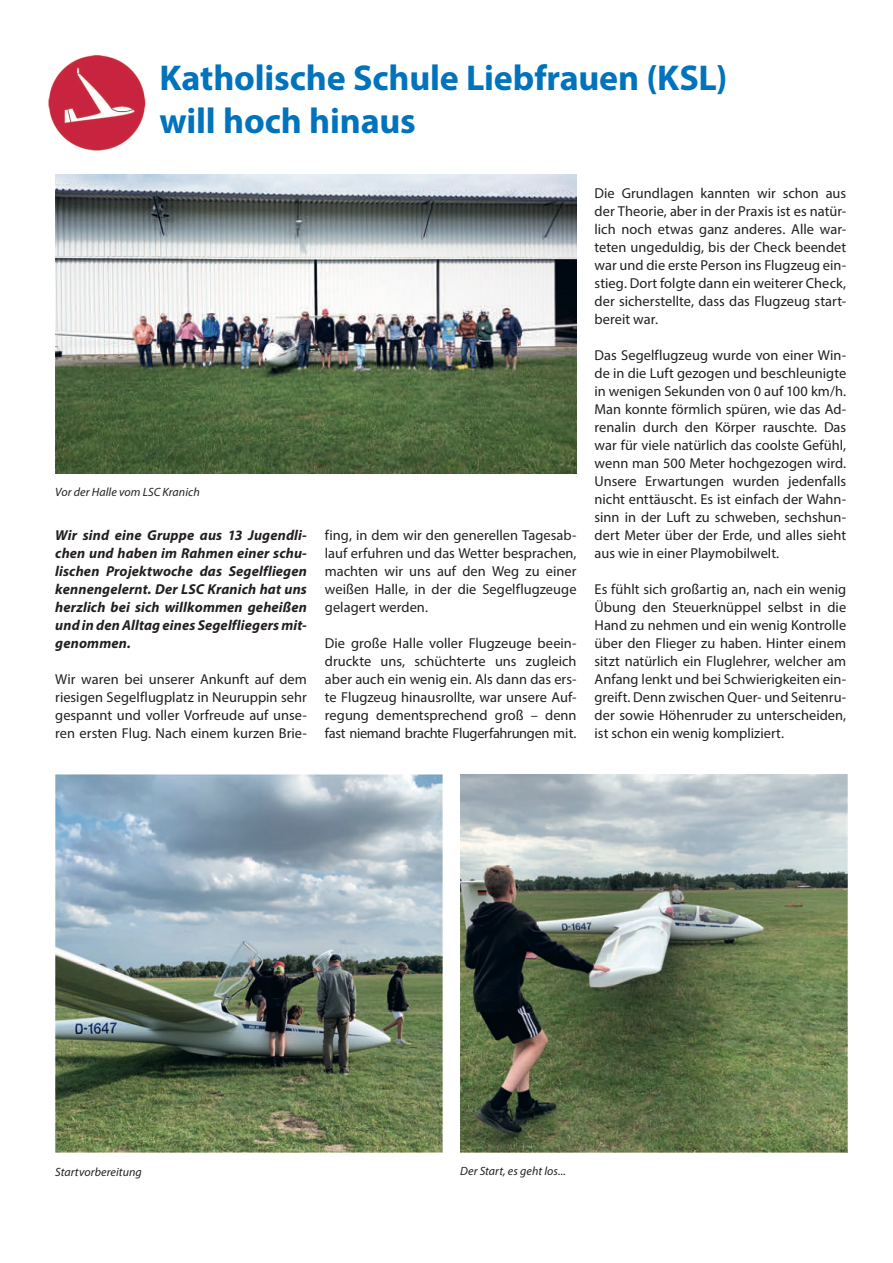
<style>
.page{position:relative;width:893px;height:1263px;background:#fff}
.page>*{position:absolute;margin:0;border:0;box-sizing:border-box;transform-origin:0 0}
.t1{font:700 36px/43.2px "Myriad Pro";letter-spacing:-.005em;color:#0073bc}
.t2{font:14.4px/18px "Myriad Pro";letter-spacing:.005em;color:#231f20;text-align:justify}
.t3{font:italic 700 14.4px/18px "Myriad Pro";letter-spacing:.01em;color:#231f20;text-align:justify}
.t4{font:italic 12px "Myriad Pro";letter-spacing:.01em;color:#231f20}
</style>
<div class="page">
<img style="left:48px;top:54px;width:98px;height:97px">
<img style="left:55px;top:174px;width:522px;height:299px">
<img style="left:55px;top:774px;width:387px;height:378px">
<img style="left:460px;top:774px;width:387px;height:379px">
<h1 class="t1" style="left:159px;top:55px;width:569px">Katholische Schule Liebfrauen (KSL) will hoch hinaus</h1>
<p class="t4" style="left:55px;top:485px;width:146px">Vor der Halle vom LSC Kranich</p>
<p class="t3" style="left:55px;top:526px;width:253px">Wir sind eine Gruppe aus 13 Jugendli&shy;chen und haben im Rahmen einer schu&shy;lischen Projektwoche das Segelfliegen kennengelernt. Der LSC Kranich hat uns herzlich bei sich willkommen geheißen und in den Alltag eines Segelfliegers mit&shy;genommen.</p>
<p class="t2" style="left:55px;top:670px;width:253px">Wir waren bei unserer Ankunft auf dem riesigen Segelflugplatz in Neuruppin sehr gespannt und voller Vorfreude auf unse&shy;ren ersten Flug. Nach einem kurzen Brie-</p>
<p class="t2" style="left:325px;top:526px;width:253px">fing, in dem wir den generellen Tagesab&shy;lauf erfuhren und das Wetter besprachen, machten wir uns auf den Weg zu einer weißen Halle, in der die Segelflugzeuge gelagert werden.</p>
<p class="t2" style="left:325px;top:634px;width:253px">Die große Halle voller Flugzeuge beein&shy;druckte uns, schüchterte uns zugleich aber auch ein wenig ein. Als dann das ers&shy;te Flugzeug hinausrollte, war unsere Auf&shy;regung dementsprechend groß – denn fast niemand brachte Flugerfahrungen mit.</p>
<p class="t2" style="left:595px;top:184px;width:253px">Die Grundlagen kannten wir schon aus der Theorie, aber in der Praxis ist es natür&shy;lich noch etwas ganz anderes. Alle war&shy;teten ungeduldig, bis der Check beendet war und die erste Person ins Flugzeug ein&shy;stieg. Dort folgte dann ein weiterer Check, der sicherstellte, dass das Flugzeug start&shy;bereit war.</p>
<p class="t2" style="left:595px;top:346px;width:253px">Das Segelflugzeug wurde von einer Win&shy;de in die Luft gezogen und beschleunigte in wenigen Sekunden von 0 auf 100 km/h.<br>Man konnte förmlich spüren, wie das Ad&shy;renalin durch den Körper rauschte. Das war für viele natürlich das coolste Gefühl, wenn man 500 Meter hochgezogen wird.<br>Unsere Erwartungen wurden jedenfalls nicht enttäuscht. Es ist einfach der Wahn&shy;sinn in der Luft zu schweben, sechshun&shy;dert Meter über der Erde, und alles sieht aus wie in einer Playmobilwelt.</p>
<p class="t2" style="left:595px;top:580px;width:253px">Es fühlt sich großartig an, nach ein wenig Übung den Steuerknüppel selbst in die Hand zu nehmen und ein wenig Kontrolle über den Flieger zu haben. Hinter einem sitzt natürlich ein Fluglehrer, welcher am Anfang lenkt und bei Schwierigkeiten ein&shy;greift. Denn zwischen Quer- und Seitenru&shy;der sowie Höhenruder zu unterscheiden, ist schon ein wenig kompliziert.</p>
<p class="t4" style="left:55px;top:1164px;width:88px">Startvorbereitung</p>
<p class="t4" style="left:460px;top:1164px;width:107px">Der Start, es geht los...</p>
</div>
